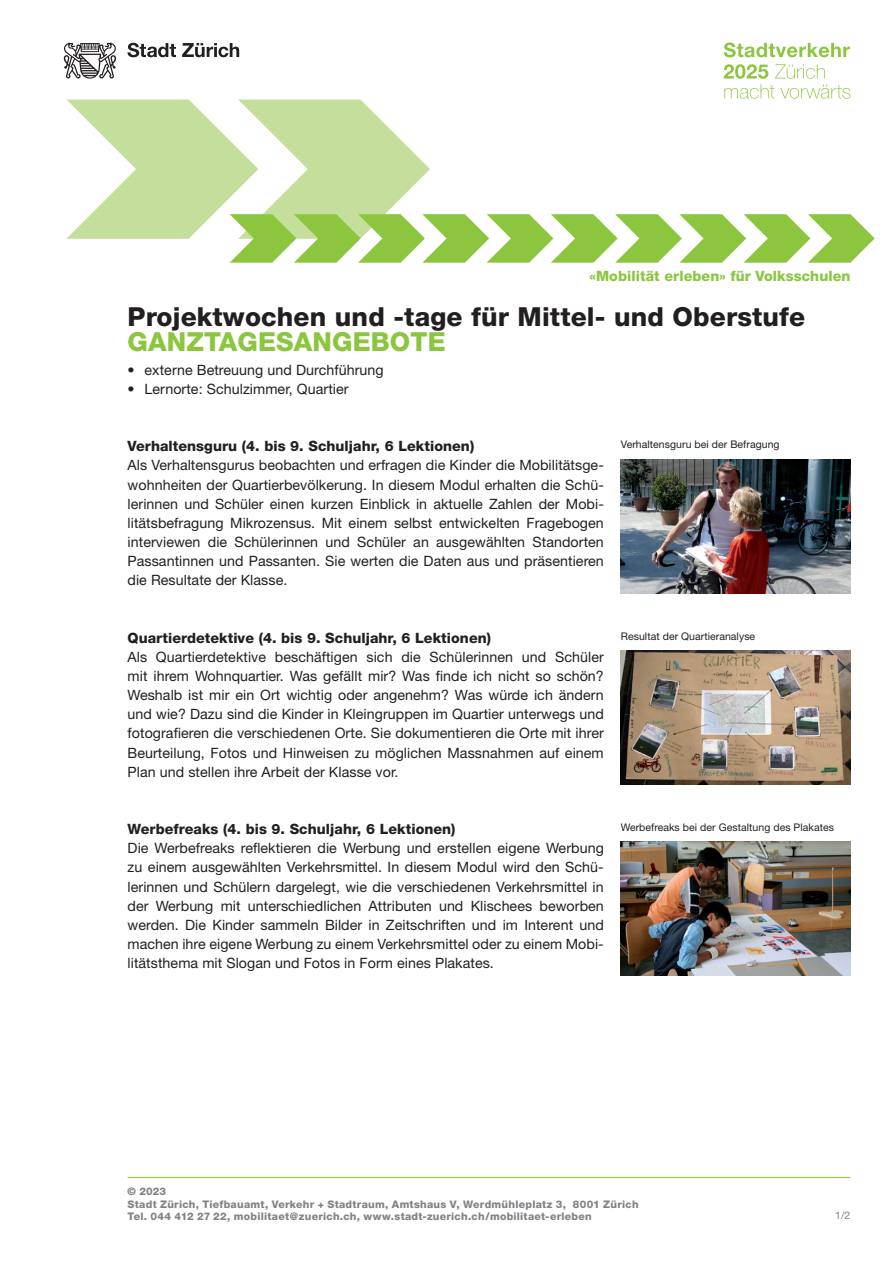
<style>
.page{position:relative;width:893px;height:1263px;background:#fff}
.page>*{position:absolute;margin:0;border:0;box-sizing:border-box;transform-origin:0 0}
.t1{font:800 26.25px "Helvetica Neue";letter-spacing:.005em;color:#231f20}
.t2{font:800 26.25px "Helvetica Neue";letter-spacing:.005em;color:#8bc63e}
.t3{font:14.25px/19.2px "Helvetica Neue";letter-spacing:.005em;color:#231f20;text-align:justify}
.t4{font:800 14.25px "Helvetica Neue";letter-spacing:.005em;color:#231f20}
.t5{font:800 14.25px "Helvetica Neue";letter-spacing:.005em;color:#8bc63e}
.t6{font:800 10.5px/12.6px "Helvetica Neue";letter-spacing:.025em;color:#808285}
.t7{font:10.5px "Helvetica Neue";letter-spacing:.005em;color:#231f20}
.t8{font:10.5px "Helvetica Neue";color:#808285}
</style>
<div class="page">
<hr style="left:128px;top:1177px;width:722px;height:1px;background:#8bc63e">
<img style="left:621px;top:459px;width:229px;height:134px">
<img style="left:621px;top:651px;width:229px;height:133px">
<img style="left:621px;top:842px;width:229px;height:134px">
<svg style="left:64px;top:42px;width:811px;height:221px"></svg>
<p class="t5" style="left:590px;top:268px;width:262px">«Mobilität erleben» für Volksschulen</p>
<h1 class="t1" style="left:128px;top:301px;width:679px">Projektwochen und -tage für Mittel- und Oberstufe</h1>
<h1 class="t2" style="left:128px;top:326px;width:320px">GANZTAGESANGEBOTE</h1>
<p class="t3" style="left:128px;top:360px;width:258px">• externe Betreuung und Durchführung</p>
<p class="t3" style="left:128px;top:379px;width:223px">• Lernorte: Schulzimmer, Quartier</p>
<p class="t4" style="left:128px;top:438px;width:348px">Verhaltensguru (4. bis 9. Schuljahr, 6 Lektionen)</p>
<p class="t3" style="left:128px;top:456px;width:478px">Als Verhaltensgurus beobachten und erfragen die Kinder die Mobilitätsge&shy;wohnheiten der Quartierbevölkerung. In diesem Modul erhalten die Schü&shy;lerinnen und Schüler einen kurzen Einblick in aktuelle Zahlen der Mobi&shy;litätsbefragung Mikrozensus. Mit einem selbst entwickelten Fragebogen interviewen die Schülerinnen und Schüler an ausgewählten Standorten Passantinnen und Passanten. Sie werten die Daten aus und präsentieren die Resultate der Klasse.</p>
<p class="t7" style="left:621px;top:438px;width:160px">Verhaltensguru bei der Befragung</p>
<p class="t4" style="left:128px;top:629px;width:365px">Quartierdetektive (4. bis 9. Schuljahr, 6 Lektionen)</p>
<p class="t3" style="left:128px;top:647px;width:478px">Als Quartierdetektive beschäftigen sich die Schülerinnen und Schüler mit ihrem Wohnquartier. Was gefällt mir? Was finde ich nicht so schön?<br>Weshalb ist mir ein Ort wichtig oder angenehm? Was würde ich ändern und wie? Dazu sind die Kinder in Kleingruppen im Quartier unterwegs und fotografieren die verschiedenen Orte. Sie dokumentieren die Orte mit ihrer Beurteilung, Fotos und Hinweisen zu möglichen Massnahmen auf einem Plan und stellen ihre Arbeit der Klasse vor.</p>
<p class="t7" style="left:621px;top:630px;width:136px">Resultat der Quartieranalyse</p>
<p class="t4" style="left:128px;top:820px;width:329px">Werbefreaks (4. bis 9. Schuljahr, 6 Lektionen)</p>
<p class="t3" style="left:128px;top:838px;width:478px">Die Werbefreaks reflektieren die Werbung und erstellen eigene Werbung zu einem ausgewählten Verkehrsmittel. In diesem Modul wird den Schü&shy;lerinnen und Schülern dargelegt, wie die verschiedenen Verkehrsmittel in der Werbung mit unterschiedlichen Attributen und Klischees beworben werden. Die Kinder sammeln Bilder in Zeitschriften und im Interent und machen ihre eigene Werbung zu einem Verkehrsmittel oder zu einem Mobi&shy;litätsthema mit Slogan und Fotos in Form eines Plakates.</p>
<p class="t7" style="left:621px;top:821px;width:215px">Werbefreaks bei der Gestaltung des Plakates</p>
<p class="t6" style="left:128px;top:1185px;width:513px">© 2023<br>Stadt Zürich, Tiefbauamt, Verkehr + Stadtraum, Amtshaus V, Werdmühleplatz 3, 8001 Zürich<br>Tel. 044 412 27 22, mobilitaet@zuerich.ch, www.stadt-zuerich.ch/mobilitaet-erleben</p>
<p class="t8" style="left:835px;top:1209px;width:17px">1/2</p>
</div>
